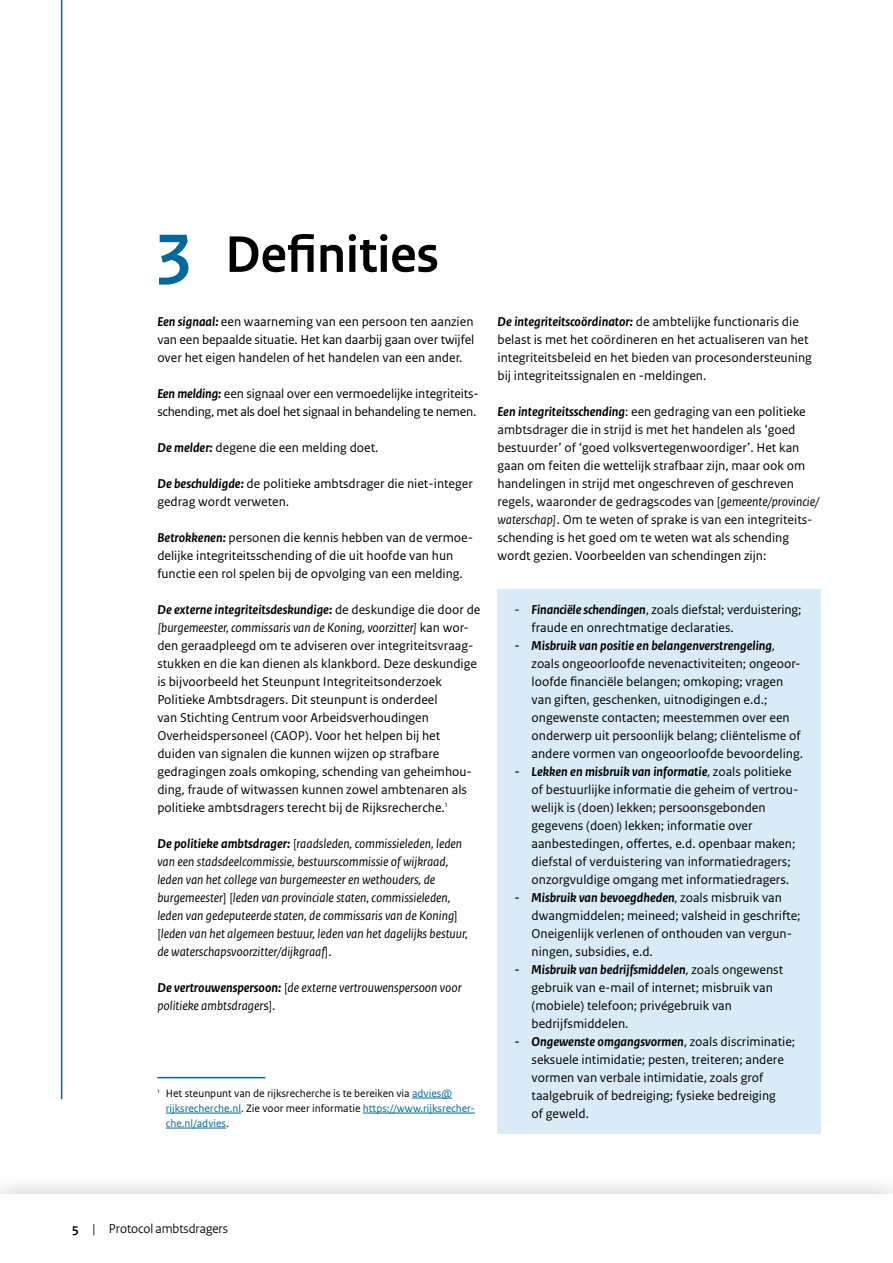
<style>
.page{position:relative;width:893px;height:1263px;background:#fff}
.page>*{position:absolute;margin:0;border:0;box-sizing:border-box;transform-origin:0 0}
.H1_01_RO_Titel{font:700 54px "Rijksoverheid Sans Heading";color:#000}
.P_10_RO_Broodtekst_Sans{font:13.5px/18px "Rijksoverheid Sans Text";color:#000}
.P_21_RO_Kader_Bullets__Blauw_1-4{font:13.5px/18px "Rijksoverheid Sans Text";color:#000}
.P_10_RO_Broodtekst_Sans-2{font:italic 13.5px/18px "Rijksoverheid Sans Text";color:#000}
.P_10_RO_Broodtekst_Sans-3{font:13.5px/18px "Rijksoverheid Sans Text";letter-spacing:-.02em;color:#000}
.t1{font:13.5px "Rijksoverheid Sans Heading";color:#000}
._14_RO_Voetnoot{font:11.25px/15px "Rijksoverheid Sans Text";color:#000}
.s1{font-size:75px;color:#01689b}
.s2{font-weight:700;font-style:italic}
.s3{font-style:italic}
.s4{font-weight:700}
.s5{font-style:normal}
.s6{color:#01689b}
.s7{font-family:"Rijksoverheid Sans Text TT"}
</style>
<div class="page">
<hr style="left:157px;top:1077px;width:108px;height:1px;background:#01689b">
<hr style="left:412px;top:1098px;width:40px;height:1px;background:#01689b">
<hr style="left:166px;top:1113px;width:75px;height:1px;background:#01689b">
<hr style="left:363px;top:1113px;width:112px;height:1px;background:#01689b">
<hr style="left:166px;top:1128px;width:60px;height:1px;background:#01689b">
<div style="left:497px;top:589px;width:324px;height:59px;background:#d9ebf7"></div>
<div style="left:497px;top:625px;width:324px;height:149px;background:#d9ebf7"></div>
<div style="left:497px;top:751px;width:324px;height:149px;background:#d9ebf7"></div>
<div style="left:497px;top:877px;width:324px;height:95px;background:#d9ebf7"></div>
<div style="left:497px;top:949px;width:324px;height:95px;background:#d9ebf7"></div>
<div style="left:497px;top:1021px;width:324px;height:113px;background:#d9ebf7"></div>
<hr style="left:61px;top:0;width:1px;height:1099px;background:#01689b">
<div style="left:0;top:1171px;width:893px;height:92px;background:#000;opacity:.25"></div>
<div style="left:0;top:1195px;width:893px;height:68px;background:#fff"></div>
<h1 class="H1_01_RO_Titel" style="left:157px;top:224px;width:283px"><span class="s1">3</span> Definities</h1>
<p class="P_10_RO_Broodtekst_Sans" style="left:157px;top:313px;width:318px;text-align:justify"><span class="s2">Een signaal:</span> een waarneming van een persoon ten aanzien van een bepaalde situatie. Het kan daarbij gaan over twijfel over het eigen handelen of het handelen van een ander.</p>
<p class="P_10_RO_Broodtekst_Sans-3" style="left:157px;top:385px;width:321px"><span class="s2">Een melding:</span> een signaal over een vermoedelijke integriteits&shy;schending, met als doel het signaal in behandeling te nemen.</p>
<p class="P_10_RO_Broodtekst_Sans" style="left:157px;top:439px;width:223px"><span class="s2">De melder:</span> degene die een melding doet.</p>
<p class="P_10_RO_Broodtekst_Sans" style="left:157px;top:475px;width:317px"><span class="s2">De beschuldigde:</span> de politieke ambtsdrager die niet-integer gedrag wordt verweten.</p>
<p class="P_10_RO_Broodtekst_Sans" style="left:157px;top:529px;width:317px"><span class="s2">Betrokkenen:</span> personen die kennis hebben van de vermoe&shy;delijke integriteitsschending of die uit hoofde van hun functie een rol spelen bij de opvolging van een melding.</p>
<p class="P_10_RO_Broodtekst_Sans" style="left:157px;top:601px;width:325px"><span class="s2">De externe integriteitsdeskundige:</span> de deskundige die door de <span class="s3">[burgemeester, commissaris van de Koning, voorzitter]</span> kan wor&shy;den geraadpleegd om te adviseren over integriteitsvraag&shy;stukken en die kan dienen als klankbord. Deze deskundige is bijvoorbeeld het Steunpunt Integriteitsonderzoek Politieke Ambtsdragers. Dit steunpunt is onderdeel<br>van Stichting Centrum voor Arbeidsverhoudingen Overheidspersoneel (CAOP). Voor het helpen bij het duiden van signalen die kunnen wijzen op strafbare gedragingen zoals omkoping, schending van geheimhou&shy;ding, fraude of witwassen kunnen zowel ambtenaren als politieke ambtsdragers terecht bij de Rijksrecherche.<sup>1</sup></p>
<p class="P_10_RO_Broodtekst_Sans-2" style="left:157px;top:835px;width:312px"><span class="s4">De politieke ambtsdrager:</span> <span class="s5">[</span>raadsleden, commissieleden, leden van een stadsdeelcommissie, bestuurscommissie of wijkraad, leden van het college van burgemeester en wethouders, de burgemeester<span class="s5">] [</span>leden van provinciale staten, commissieleden, leden van gedeputeerde staten, de commissaris van de Koning<span class="s5">] [</span>leden van het algemeen bestuur, leden van het dagelijks bestuur, de waterschapsvoorzitter/dijkgraaf<span class="s5">].</span></p>
<p class="P_10_RO_Broodtekst_Sans-2" style="left:157px;top:979px;width:306px"><span class="s4">De vertrouwenspersoon:</span> <span class="s5">[</span>de externe vertrouwenspersoon voor politieke ambtsdrager<span class="s5">s].</span></p>
<p class="_14_RO_Voetnoot" style="left:166px;top:1086px;width:311px;text-indent:-9px"><sup>1</sup> Het steunpunt van de rijksrecherche is te bereiken via <span class="s6">advies@ rijksrecherche.nl</span>. Zie voor meer informatie <span class="s6">https://www.rijksrecher&shy;che.nl/advies</span>.</p>
<p class="P_10_RO_Broodtekst_Sans" style="left:497px;top:313px;width:316px"><span class="s2">De integriteitscoördinator:</span> de ambtelijke functionaris die belast is met het coördineren en het actualiseren van het integriteitsbeleid en het bieden van procesondersteuning bij integriteitssignalen en -meldingen.</p>
<p class="P_10_RO_Broodtekst_Sans" style="left:497px;top:403px;width:323px"><span class="s2">Een integriteitsschending</span>: een gedraging van een politieke ambtsdrager die in strijd is met het handelen als ‘goed bestuurder’ of ‘goed volksvertegenwoordiger’. Het kan gaan om feiten die wettelijk strafbaar zijn, maar ook om handelingen in strijd met ongeschreven of geschreven regels, waaronder de gedragscodes van [<span class="s3">gemeente/provincie/ waterschap]</span>. Om te weten of sprake is van een integriteits&shy;schending is het goed om te weten wat als schending wordt gezien. Voorbeelden van schendingen zijn:</p>
<p class="P_21_RO_Kader_Bullets__Blauw_1-4" style="left:531px;top:601px;width:271px;text-indent:-17px">- <span class="s2">Financiële schendingen</span>, zoals diefstal; verduistering; fraude en onrechtmatige declaraties.</p>
<p class="P_21_RO_Kader_Bullets__Blauw_1-4" style="left:531px;top:637px;width:273px;text-indent:-17px"><span class="s7">-</span> <span class="s2">Misbruik van positie en belangenverstrengeling</span><span class="s3">, </span>zoals ongeoorloofde nevenactiviteiten; ongeoor&shy;loofde financiële belangen; omkoping; vragen van giften, geschenken, uitnodigingen e.d.; ongewenste contacten; meestemmen over een onderwerp uit persoonlijk belang; cliëntelisme of andere vormen van ongeoorloofde bevoordeling.</p>
<p class="P_21_RO_Kader_Bullets__Blauw_1-4" style="left:531px;top:763px;width:268px;text-indent:-17px"><span class="s7">-</span> <span class="s2">Lekken en misbruik van informatie</span><span class="s3">,</span> zoals politieke of bestuurlijke informatie die geheim of vertrou&shy;welijk is (doen) lekken; persoonsgebonden gegevens (doen) lekken; informatie over aanbestedingen, offertes, e.d. openbaar maken; diefstal of verduistering van informatiedragers; onzorgvuldige omgang met informatiedragers.</p>
<p class="P_21_RO_Kader_Bullets__Blauw_1-4" style="left:531px;top:889px;width:271px;text-indent:-17px"><span class="s7">-</span> <span class="s2">Misbruik van bevoegdheden</span><span class="s3">,</span> zoals misbruik van dwangmiddelen; meineed; valsheid in geschrifte; Oneigenlijk verlenen of onthouden van vergun&shy;ningen, subsidies, e.d.</p>
<p class="P_21_RO_Kader_Bullets__Blauw_1-4" style="left:531px;top:961px;width:253px;text-indent:-17px"><span class="s7">-</span> <span class="s2">Misbruik van bedrijfsmiddelen</span><span class="s3">,</span> zoals ongewenst gebruik van e-mail of internet; misbruik van (mobiele) telefoon; privégebruik van bedrijfsmiddelen.</p>
<p class="P_21_RO_Kader_Bullets__Blauw_1-4" style="left:531px;top:1033px;width:265px;text-indent:-17px"><span class="s7">-</span> <span class="s2">Ongewenste omgangsvormen</span>, zoals discriminatie; seksuele intimidatie; pesten, treiteren; andere vormen van verbale intimidatie, zoals grof taalgebruik of bedreiging; fysieke bedreiging<br>of geweld.</p>
<p class="t1" style="left:72px;top:1221px;width:157px"><span class="s4">5</span> | Protocol ambtsdragers</p>
</div>
